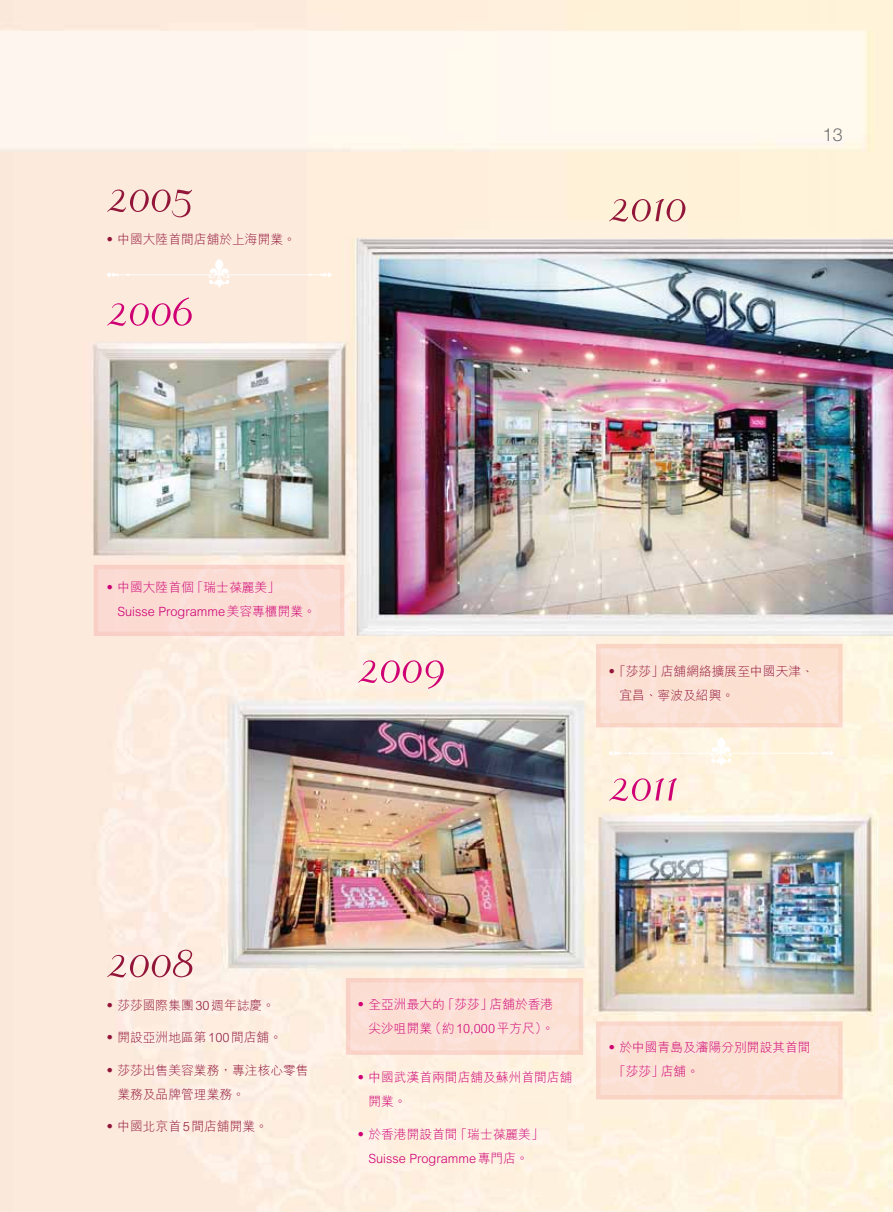
<style>
.page{position:relative;width:893px;height:1212px;background:#fff}
.page>*{position:absolute;margin:0;border:0;box-sizing:border-box;transform-origin:0 0}
.t1{font:52.5px "odstemplik";color:#92153a}
.t2{font:52.5px "odstemplik";color:#cf0074}
.t3{font:300 18px "Helvetica Neue LT Std";color:#717171}
.t4{font:12.75px/24px "M Hei HK Light E Ten B5 H";color:#cf0074}
.t5{font:12.75px/24px "M Hei HK Light E Ten B5 H";color:#92153a}
</style>
<div class="page">
<img style="left:1px;top:1px;width:891px;height:1211px">
<img style="left:93px;top:565px;width:251px;height:71px">
<img style="left:596px;top:644px;width:246px;height:84px">
<img style="left:346px;top:978px;width:237px;height:77px">
<img style="left:596px;top:1021px;width:246px;height:79px">
<svg style="left:107px;top:259px;width:224px;height:29px;background:#fcebde"></svg>
<svg style="left:608px;top:737px;width:225px;height:29px;background:#fef4e1"></svg>
<h1 class="t1" style="left:107px;top:163px;width:88px">2005</h1>
<p class="t5" style="left:103px;top:229px;width:194px">‧ 中國大陸首間店舖於上海開業。</p>
<h1 class="t2" style="left:107px;top:277px;width:87px">2006</h1>
<h1 class="t1" style="left:608px;top:172px;width:79px">2010</h1>
<h2 class="t3" style="left:822px;top:128px;width:22px">13</h2>
<p class="t4" style="left:117px;top:577px;width:200px;text-indent:-14px">‧ 中國大陸首個「瑞士葆麗美」<br>Suisse Programme美容專櫃開業。</p>
<h1 class="t2" style="left:358px;top:634px;width:89px">2009</h1>
<p class="t5" style="left:619px;top:661px;width:196px;text-indent:-14px">‧ 「莎莎」店舖網絡擴展至中國天津、宜昌、寧波及紹興。</p>
<h1 class="t2" style="left:608px;top:752px;width:70px">2011</h1>
<h1 class="t1" style="left:107px;top:928px;width:88px">2008</h1>
<p class="t5" style="left:103px;top:994px;width:173px">‧ 莎莎國際集團30週年誌慶。</p>
<p class="t5" style="left:103px;top:1027px;width:180px">‧ 開設亞洲地區第100間店舖。</p>
<p class="t5" style="left:117px;top:1059px;width:193px;text-indent:-14px">‧ 莎莎出售美容業務，專注核心零售業務及品牌管理業務。</p>
<p class="t5" style="left:103px;top:1116px;width:166px">‧ 中國北京首5間店舖開業。</p>
<p class="t4" style="left:354px;top:994px;width:201px;text-align:right">‧ 全亞洲最大的「莎莎」店舖於香港尖沙咀開業（約10,000平方尺）。</p>
<p class="t4" style="left:368px;top:1067px;width:205px;text-indent:-14px">‧ 中國武漢首兩間店舖及蘇州首間店舖開業。</p>
<p class="t4" style="left:354px;top:1124px;width:191px;text-align:center">‧ 於香港開設首間「瑞士葆麗美」<br>Suisse Programme專門店。</p>
<p class="t4" style="left:613px;top:1037px;width:199px;text-indent:-7px">‧ 於中國青島及瀋陽分別開設其首間「莎莎」店舖。</p>
</div>
